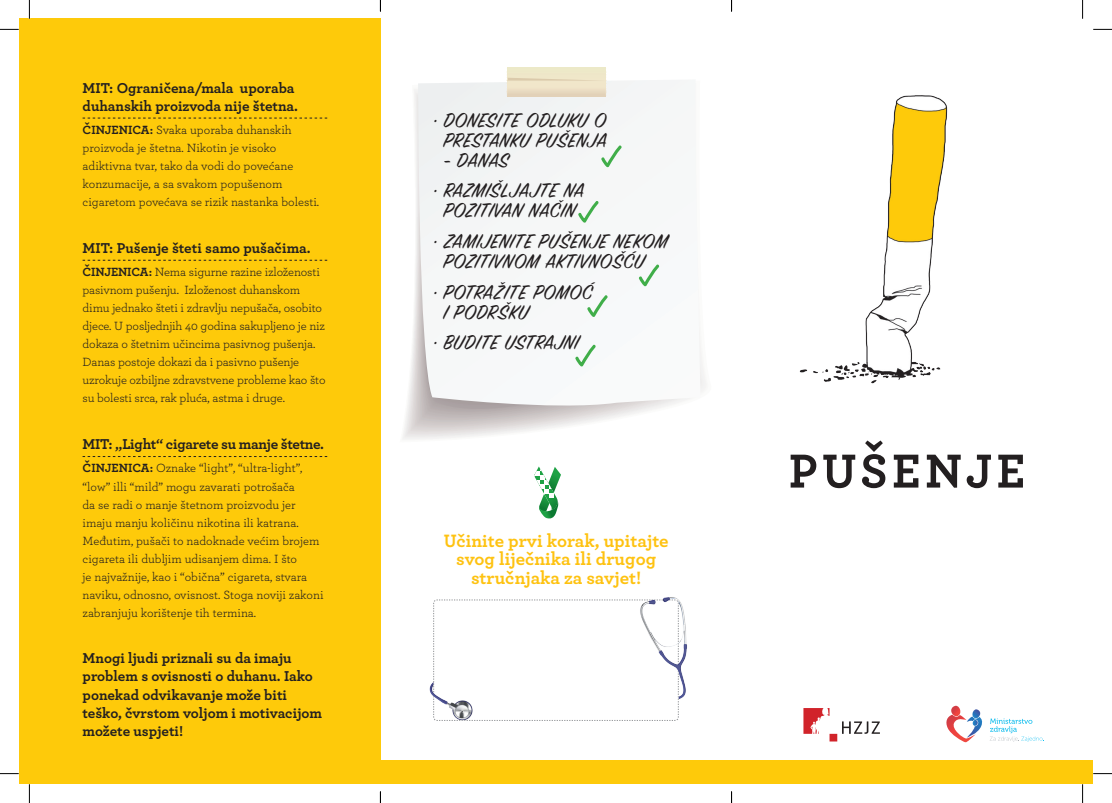
<style>
.page{position:relative;width:1112px;height:803px;background:#fff}
.page>*{position:absolute;margin:0;border:0;box-sizing:border-box;transform-origin:0 0}
.t1{font:700 50px "Archer Pro";letter-spacing:.085em;color:#231f20}
.t2{font:22.5px/20px "Sign Painter House Script";letter-spacing:.02em;color:#231f20;text-align:center}
.t3{font:700 18.75px/18.8px "Archer Pro";color:#fec210;text-align:center}
.t4{font:700 15px/18px "Archer Pro";letter-spacing:-.005em;color:#231f20}
.t5{font:12.5px/18px "Archer Pro";letter-spacing:-.01em;color:#231f20}
.s1{font-weight:700}
</style>
<div class="page">
<div style="left:19px;top:19px;width:361px;height:765px;background:#feca0a"></div>
<svg style="left:411px;top:142px;width:7px;height:268px"></svg>
<div style="left:418px;top:80px;width:282px;height:331px;background:#f6f7f7"></div>
<svg style="left:506px;top:68px;width:101px;height:28px"></svg>
<svg style="left:83px;top:118px;width:244px;height:1px"></svg>
<svg style="left:83px;top:260px;width:244px;height:1px"></svg>
<svg style="left:83px;top:456px;width:244px;height:1px"></svg>
<svg style="left:433px;top:600px;width:246px;height:121px"></svg>
<img style="left:637px;top:597px;width:50px;height:119px">
<img style="left:429px;top:612px;width:47px;height:109px">
<img style="left:799px;top:95px;width:149px;height:289px">
<svg style="left:803px;top:708px;width:76px;height:33px"></svg>
<svg style="left:990px;top:718px;width:54px;height:24px"></svg>
<svg style="left:946px;top:706px;width:37px;height:36px"></svg>
<svg style="left:600px;top:144px;width:22px;height:23px"></svg>
<svg style="left:577px;top:200px;width:22px;height:23px"></svg>
<svg style="left:638px;top:263px;width:22px;height:23px"></svg>
<svg style="left:586px;top:294px;width:22px;height:23px"></svg>
<svg style="left:574px;top:344px;width:22px;height:23px"></svg>
<div style="left:380px;top:760px;width:712px;height:24px;background:#feca0a"></div>
<svg style="left:534px;top:466px;width:27px;height:52px"></svg>
<svg style="left:0;top:29px;width:19px;height:1px"></svg>
<svg style="left:1093px;top:29px;width:18px;height:1px"></svg>
<svg style="left:0;top:773px;width:19px;height:1px"></svg>
<svg style="left:1092px;top:773px;width:19px;height:1px"></svg>
<svg style="left:29px;top:0;width:1px;height:19px"></svg>
<svg style="left:29px;top:784px;width:1px;height:19px"></svg>
<svg style="left:1082px;top:0;width:1px;height:19px"></svg>
<svg style="left:1082px;top:784px;width:1px;height:19px"></svg>
<svg style="left:379px;top:0;width:2px;height:11px"></svg>
<svg style="left:379px;top:792px;width:2px;height:11px"></svg>
<p class="t4" style="left:83px;top:78px;width:217px">MIT: Ograničena/mala uporaba duhanskih proizvoda nije štetna.</p>
<p class="t5" style="left:83px;top:120px;width:238px"><span class="s1">ČINJENICA:</span> Svaka uporaba duhanskih proizvoda je štetna. Nikotin je visoko adiktivna tvar, tako da vodi do povećane konzumacije, a sa svakom popušenom cigaretom povećava se rizik nastanka bolesti.</p>
<p class="t4" style="left:83px;top:238px;width:229px">MIT: Pušenje šteti samo pušačima.</p>
<p class="t5" style="left:83px;top:262px;width:244px"><span class="s1">ČINJENICA:</span> Nema sigurne razine izloženosti pasivnom pušenju. Izloženost duhanskom dimu jednako šteti i zdravlju nepušača, osobito djece. U posljednjih 40 godina sakupljeno je niz dokaza o štetnim učincima pasivnog pušenja.<br>Danas postoje dokazi da i pasivno pušenje uzrokuje ozbiljne zdravstvene probleme kao što su bolesti srca, rak pluća, astma i druge.</p>
<p class="t4" style="left:83px;top:434px;width:243px">MIT: „Light“ cigarete su manje štetne.</p>
<p class="t5" style="left:83px;top:459px;width:242px"><span class="s1">ČINJENICA:</span> Oznake “light”, “ultra-light”, “low” illi “mild” mogu zavarati potrošača<br>da se radi o manje štetnom proizvodu jer imaju manju količinu nikotina ili katrana.<br>Međutim, pušači to nadoknade većim brojem cigareta ili dubljim udisanjem dima. I što<br>je najvažnije, kao i “obična” cigareta, stvara naviku, odnosno, ovisnost. Stoga noviji zakoni zabranjuju korištenje tih termina.</p>
<p class="t4" style="left:83px;top:648px;width:241px">Mnogi ljudi priznali su da imaju problem s ovisnosti o duhanu. Iako ponekad odvikavanje može biti teško, čvrstom voljom i motivacijom možete uspjeti!</p>
<h2 class="t2" style="left:433px;top:112px;width:174px">• DONESITE ODLUKU O<br>PRESTANKU PUŠENJA</h2>
<h2 class="t2" style="left:443px;top:152px;width:67px">- DANAS</h2>
<h2 class="t2" style="left:433px;top:183px;width:152px">• RAZMIŠLJAJTE NA<br>POZITIVAN NAČIN</h2>
<h2 class="t2" style="left:433px;top:233px;width:236px">• ZAMIJENITE PUŠENJE NEKOM<br>POZITIVNOM AKTIVNOŠĆU</h2>
<h2 class="t2" style="left:443px;top:284px;width:151px;text-align:left;text-indent:-10px">• POTRAŽITE POMOĆ<br>I PODRŠKU</h2>
<h2 class="t2" style="left:433px;top:334px;width:146px">• BUDITE USTRAJNI</h2>
<h3 class="t3" style="left:443px;top:530px;width:226px">Učinite prvi korak, upitajte svog liječnika ili drugog stručnjaka za savjet!</h3>
<h1 class="t1" style="left:788px;top:431px;width:238px">PUŠENJE</h1>
</div>
